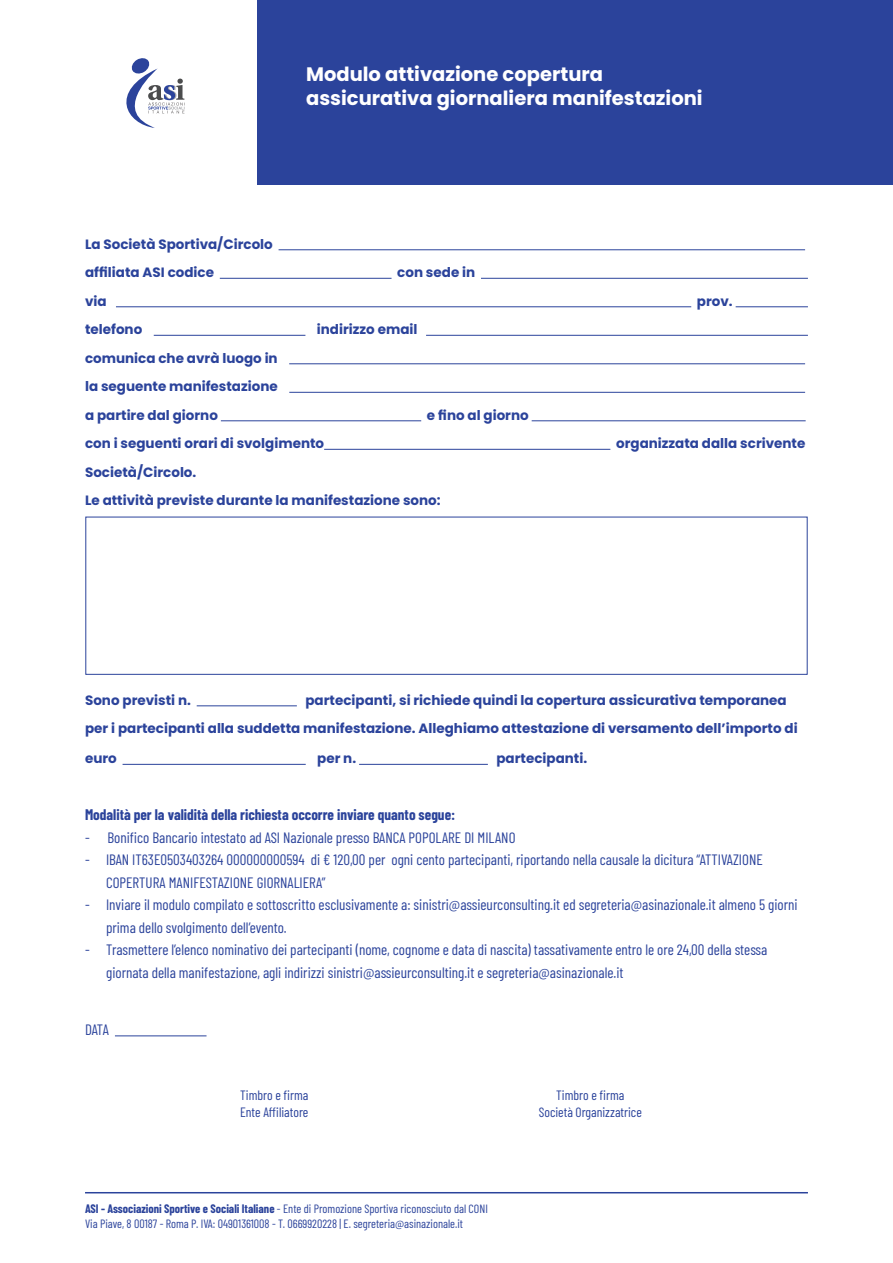
<style>
.page{position:relative;width:893px;height:1263px;background:#fff}
.page>*{position:absolute;margin:0;border:0;box-sizing:border-box;transform-origin:0 0}
.t1{font:700 19.5px "Poppins";color:#fff}
.t2{font:15px/22.5px "Barlow Condensed";color:#2b439b}
.t3{font:700 15px "Barlow Condensed";color:#2b439b}
.t4{font:700 13.5px/28.5px "Poppins";color:#2b439b}
.t5{font:13.5px "Barlow Condensed";color:#2b439b}
.t6{font:12px "Barlow Condensed";color:#2b439b}
.s1{font-weight:700}
</style>
<div class="page">
<div style="left:257px;top:0;width:636px;height:185px;background:#2b439b"></div>
<hr style="left:279px;top:249px;width:526px;height:1px;background:#2b439b">
<hr style="left:220px;top:278px;width:172px;height:1px;background:#2b439b">
<hr style="left:481px;top:278px;width:327px;height:1px;background:#2b439b">
<hr style="left:116px;top:306px;width:575px;height:1px;background:#2b439b">
<hr style="left:736px;top:306px;width:72px;height:1px;background:#2b439b">
<hr style="left:154px;top:335px;width:151px;height:1px;background:#2b439b">
<hr style="left:426px;top:335px;width:382px;height:1px;background:#2b439b">
<hr style="left:289px;top:363px;width:516px;height:1px;background:#2b439b">
<hr style="left:289px;top:392px;width:516px;height:1px;background:#2b439b">
<hr style="left:221px;top:420px;width:200px;height:1px;background:#2b439b">
<hr style="left:532px;top:420px;width:274px;height:1px;background:#2b439b">
<hr style="left:324px;top:449px;width:286px;height:1px;background:#2b439b">
<hr style="left:197px;top:705px;width:100px;height:1px;background:#2b439b">
<hr style="left:123px;top:764px;width:183px;height:1px;background:#2b439b">
<hr style="left:359px;top:764px;width:129px;height:1px;background:#2b439b">
<hr style="left:115px;top:1035px;width:92px;height:1px;background:#2b439b">
<hr style="left:85px;top:1192px;width:723px;height:1px;background:#2b439b">
<svg style="left:126px;top:58px;width:58px;height:70px"></svg>
<div style="left:85px;top:517px;width:722px;height:158px;border:1px solid #2b439b"></div>
<p class="t1" style="left:306px;top:63px;width:298px">Modulo attivazione copertura</p>
<p class="t1" style="left:306px;top:86px;width:398px">assicurativa giornaliera manifestazioni</p>
<p class="t4" style="left:85px;top:230px;width:189px">La Società Sportiva/Circolo</p>
<p class="t4" style="left:85px;top:258px;width:131px">affiliata ASI codice</p>
<p class="t4" style="left:397px;top:258px;width:80px">con sede in</p>
<p class="t4" style="left:85px;top:287px;width:23px">via</p>
<p class="t4" style="left:697px;top:287px;width:37px">prov.</p>
<p class="t4" style="left:85px;top:315px;width:59px">telefono</p>
<p class="t4" style="left:317px;top:315px;width:102px">indirizzo email</p>
<p class="t4" style="left:85px;top:344px;width:194px">comunica che avrà luogo in</p>
<p class="t4" style="left:85px;top:372px;width:194px">la seguente manifestazione</p>
<p class="t4" style="left:85px;top:401px;width:134px">a partire dal giorno</p>
<p class="t4" style="left:427px;top:401px;width:103px">e fino al giorno</p>
<p class="t4" style="left:85px;top:429px;width:241px">con i seguenti orari di svolgimento</p>
<p class="t4" style="left:616px;top:429px;width:191px">organizzata dalla scrivente</p>
<p class="t4" style="left:85px;top:458px;width:113px">Società/Circolo.</p>
<p class="t4" style="left:85px;top:486px;width:357px">Le attività previste durante la manifestazione sono:</p>
<p class="t4" style="left:85px;top:686px;width:714px;text-indent:220px">partecipanti, si richiede quindi la copertura assicurativa temporanea per i partecipanti alla suddetta manifestazione. Alleghiamo attestazione di versamento dell’importo di</p>
<p class="t4" style="left:85px;top:744px;width:33px">euro</p>
<p class="t4" style="left:317px;top:744px;width:41px">per n.</p>
<p class="t4" style="left:496px;top:744px;width:92px">partecipanti.</p>
<p class="t4" style="left:85px;top:686px;width:107px">Sono previsti n.</p>
<p class="t3" style="left:85px;top:804px;width:372px">Modalità per la validità della richiesta occorre inviare quanto segue:</p>
<p class="t2" style="left:85px;top:825px;width:432px">- Bonifico Bancario intestato ad ASI Nazionale presso BANCA POPOLARE DI MILANO</p>
<p class="t2" style="left:106px;top:848px;width:658px;text-indent:-21px">- IBAN IT63E0503403264 000000000594 di € 120,00 per ogni cento partecipanti, riportando nella causale la dicitura “ATTIVAZIONE<br>COPERTURA MANIFESTAZIONE GIORNALIERA”</p>
<p class="t2" style="left:106px;top:893px;width:693px;text-indent:-21px">- Inviare il modulo compilato e sottoscritto esclusivamente a: sinistri@assieurconsulting.it ed segreteria@asinazionale.it almeno 5 giorni prima dello svolgimento dell’evento.</p>
<p class="t2" style="left:106px;top:938px;width:663px;text-indent:-21px">- Trasmettere l’elenco nominativo dei partecipanti (nome, cognome e data di nascita) tassativamente entro le ore 24,00 della stessa giornata della manifestazione, agli indirizzi sinistri@assieurconsulting.it e segreteria@asinazionale.it</p>
<p class="t2" style="left:85px;top:1017px;width:25px">DATA</p>
<p class="t5" style="left:240px;top:1085px;width:70px">Timbro e firma</p>
<p class="t5" style="left:240px;top:1102px;width:70px">Ente Affiliatore</p>
<p class="t6" style="left:85px;top:1200px;width:404px"><span class="s1">ASI - Associazioni Sportive e Sociali Italiane</span> - Ente di Promozione Sportiva riconosciuto dal CONI</p>
<p class="t6" style="left:85px;top:1215px;width:379px">Via Piave, 8 00187 - Roma P. IVA: 04901361008 - T. 0669920228 | E. segreteria@asinazionale.it</p>
<p class="t5" style="left:556px;top:1085px;width:70px">Timbro e firma</p>
<p class="t5" style="left:539px;top:1102px;width:105px">Società Organizzatrice</p>
</div>
